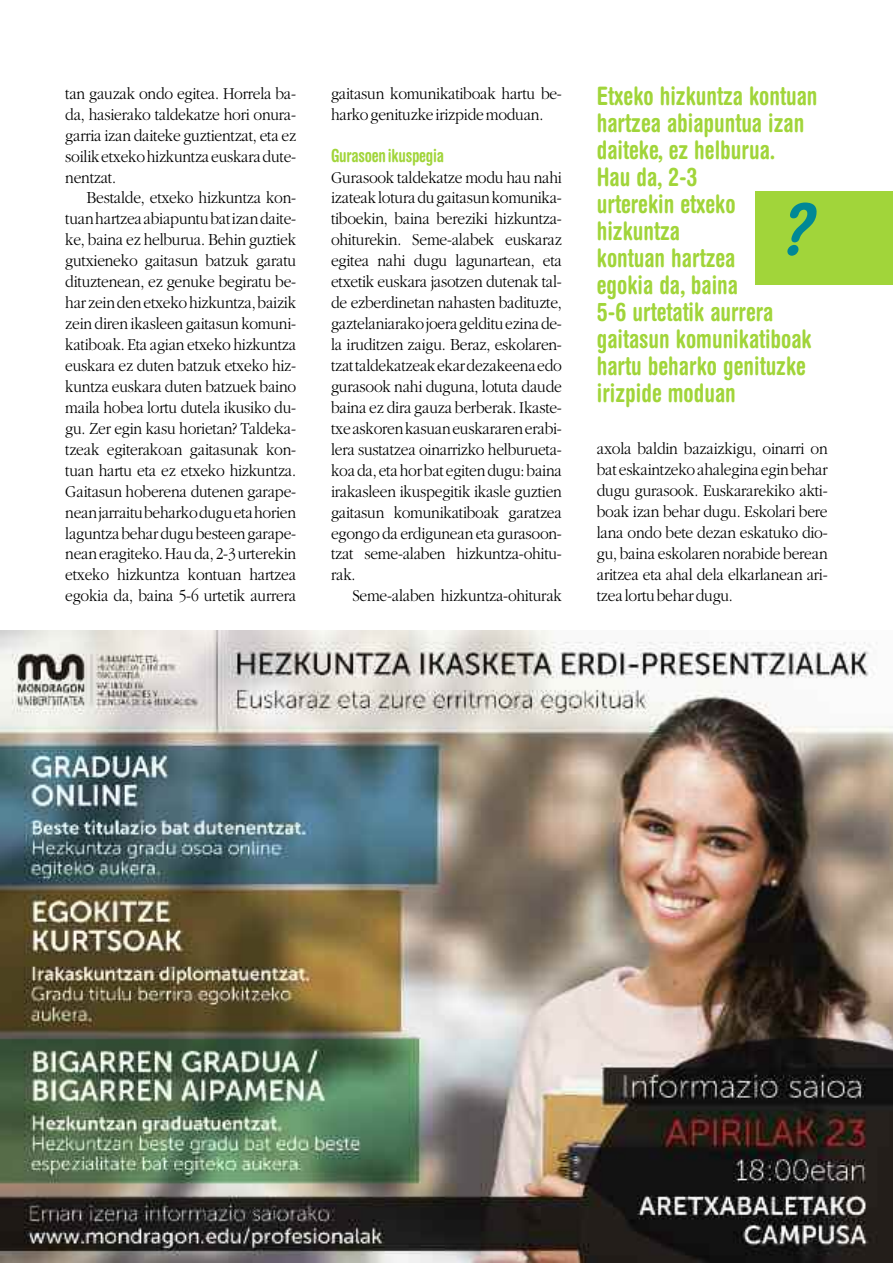
<style>
.page{position:relative;width:893px;height:1263px;background:#fff}
.page>*{position:absolute;margin:0;border:0;box-sizing:border-box;transform-origin:0 0}
.t1{font:italic 700 condensed 71.25px "Helvetica Rounded";color:#008896}
.t2{font:700 condensed 25.5px/27px "Helvetica Rounded";color:#a1d53a;scale:.9 1}
.t3{font:700 condensed 18px "Helvetica Rounded";letter-spacing:-.015em;color:#a1d53a;scale:.9 1}
.t4{font:300 17.25px/21px "Garamond";letter-spacing:-.015em;color:#000;text-align:justify;scale:.9 1}
</style>
<div class="page">
<div style="left:755px;top:191px;width:138px;height:93px;background:#a1d53a"></div>
<img style="left:1px;top:631px;width:892px;height:631px">
<p class="t4" style="left:65px;top:82px;width:258px">tan gauzak ondo egitea. Horrela ba&shy;da, hasierako taldekatze hori onura&shy;garria izan daiteke guztientzat, eta ez soiliketxekohizkuntzaeuskaradute&shy;nentzat.</p>
<p class="t4" style="left:65px;top:187px;width:258px;text-indent:21px">Bestalde, etxeko hizkuntza kon&shy;tuanhartzeaabiapuntubatizandaite&shy;ke, baina ez helburua. Behin guztiek gutxieneko gaitasun batzuk garatu dituztenean, ez genuke begiratu be&shy;har zeindenetxekohizkuntza,baizik zein diren ikasleen gaitasun komuni&shy;katiboak. Eta agian etxeko hizkuntza euskara ez duten batzuk etxeko hiz&shy;kuntza euskara duten batzuek baino maila hobea lortu dutela ikusiko du&shy;gu. Zer egin kasu horietan? Taldeka&shy;tzeak egiterakoan gaitasunak kon&shy;tuan hartu eta ez etxeko hizkuntza.<br>Gaitasun hoberena dutenen garape&shy;neanjarraitubeharkoduguetahorien laguntzabehardugubesteengarape&shy;neaneragiteko.Hauda, 2-3urterekin etxeko hizkuntza kontuan hartzea egokia da, baina 5-6 urtetik aurrera</p>
<p class="t4" style="left:331px;top:82px;width:258px">gaitasun komunikatiboak hartu be&shy;harkogenituzke irizpidemoduan.</p>
<p class="t3" style="left:331px;top:149px;width:127px">Gurasoenikuspegia</p>
<p class="t4" style="left:331px;top:166px;width:258px">Gurasook taldekatze modu hau nahi izateakloturadugaitasunkomunika&shy;tiboekin, baina bereziki hizkuntza&shy;ohiturekin. Seme-alabek euskaraz egitea nahi dugu lagunartean, eta etxetik euskara jasotzen dutenak tal&shy;de ezberdinetan nahasten badituzte, gaztelaniarakojoerageldituezinade&shy;la iruditzen zaigu. Beraz, eskolaren&shy;tzattaldekatzeakekardezakeenaedo gurasook nahi duguna, lotuta daude baina ez dira gauza berberak. Ikaste&shy;txeaskorenkasuaneuskararenerabi&shy;lera sustatzea oinarrizko helburueta&shy;koada, etahorbat egitendugu:baina irakasleen ikuspegitik ikasle guztien gaitasun komunikatiboak garatzea egongo da erdigunean eta gurasoon&shy;tzat seme-alaben hizkuntza-ohitu&shy;rak.</p>
<p class="t4" style="left:352px;top:585px;width:234px">Seme-alaben hizkuntza-ohiturak</p>
<h2 class="t2" style="left:597px;top:85px;width:247px">Etxeko hizkuntza kontuan hartzea abiapuntua izan daiteke, ez helburua.<br>Hau da, 2-3<br>urterekin etxeko hizkuntza<br>kontuan hartzea<br>egokia da, baina<br>5-6 urtetatik aurrera gaitasun komunikatiboak hartu beharko genituzke irizpide moduan</h2>
<h1 class="t1" style="left:778px;top:203px;width:36px">?</h1>
<p class="t4" style="left:597px;top:437px;width:258px">axola baldin bazaizkigu, oinarri on bateskaintzekoahaleginaeginbehar dugu gurasook. Euskararekiko akti&shy;boak izan behar dugu. Eskolari bere lana ondo bete dezan eskatuko dio&shy;gu, baina eskolaren norabide berean aritzea eta ahal dela elkarlanean ari&shy;tzea lortubehardugu.</p>
</div>
